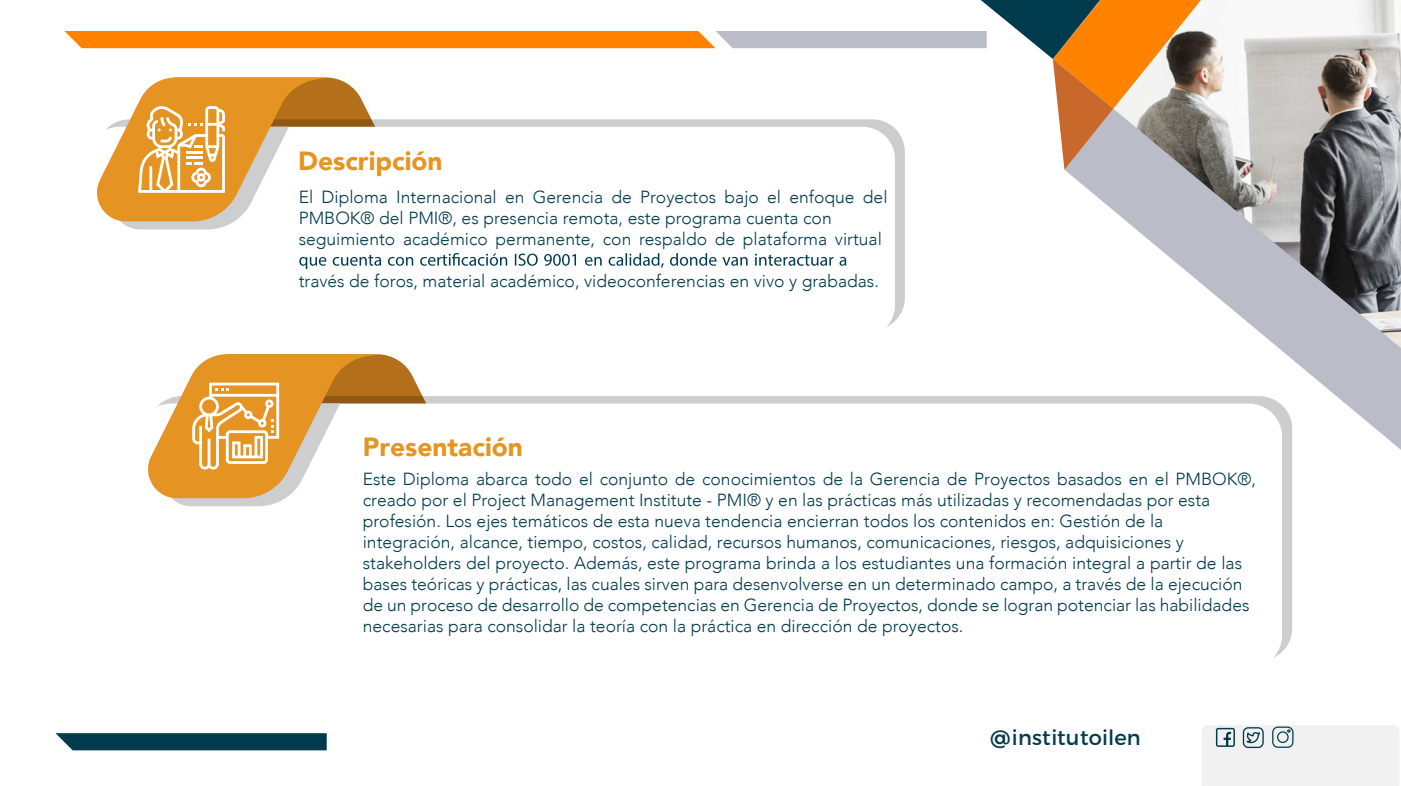
<style>
.page{position:relative;width:1401px;height:786px;background:#fff}
.page>*{position:absolute;margin:0;border:0;box-sizing:border-box;transform-origin:0 0}
.t1{font:900 26.25px "Avenir";color:#e69523}
.t2{font:21px "Montserrat";letter-spacing:.01em;color:#003b4d}
.t3{font:300 17.5px/21px "Avenir";color:#003b4d}
</style>
<div class="page">
<img style="left:1211px;top:0;width:190px;height:109px">
<svg style="left:1064px;top:109px;width:337px;height:378px"></svg>
<div style="left:1202px;top:725px;width:197px;height:61px;background:#f1f1f1"></div>
<svg style="left:148px;top:354px;width:314px;height:152px"></svg>
<svg style="left:55px;top:733px;width:272px;height:17px;background:#0b4354"></svg>
<svg style="left:64px;top:0;width:1147px;height:229px"></svg>
<svg style="left:299px;top:253px;width:547px;height:16px"></svg>
<h1 class="t1" style="left:298px;top:138px;width:146px">Descripción</h1>
<p class="t3" style="left:299px;top:186px;width:590px">El Diploma Internacional en Gerencia de Proyectos bajo el enfoque del<br>PMBOK® del PMI®, es presencia remota, este programa cuenta con seguimiento académico permanente, con respaldo de plataforma virtual</p>
<p class="t3" style="left:299px;top:270px;width:582px">través de foros, material académico, videoconferencias en vivo y grabadas.</p>
<h1 class="t1" style="left:363px;top:424px;width:161px">Presentación</h1>
<p class="t3" style="left:363px;top:469px;width:895px">Este Diploma abarca todo el conjunto de conocimientos de la Gerencia de Proyectos basados en el PMBOK®, creado por el Project Management Institute - PMI® y en las prácticas más utilizadas y recomendadas por esta profesión. Los ejes temáticos de esta nueva tendencia encierran todos los contenidos en: Gestión de la integración, alcance, tiempo, costos, calidad, recursos humanos, comunicaciones, riesgos, adquisiciones y stakeholders del proyecto. Además, este programa brinda a los estudiantes una formación integral a partir de las bases teóricas y prácticas, las cuales sirven para desenvolverse en un determinado campo, a través de la ejecución de un proceso de desarrollo de competencias en Gerencia de Proyectos, donde se logran potenciar las habilidades necesarias para consolidar la teoría con la práctica en dirección de proyectos.</p>
<p class="t2" style="left:990px;top:720px;width:152px">@institutoilen</p>
</div>
